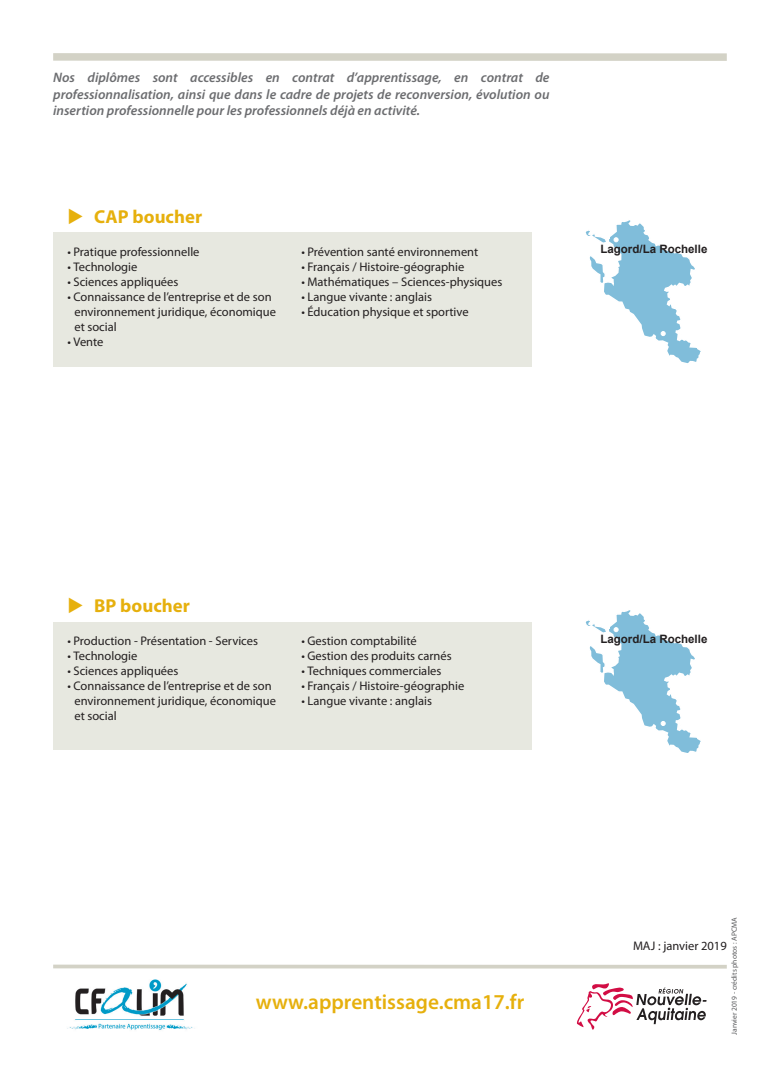
<style>
.page{position:relative;width:780px;height:1088px;background:#fff}
.page>*{position:absolute;margin:0;border:0;box-sizing:border-box;transform-origin:0 0}
.t1{font:600 21.25px "Myriad Pro";color:#e6b00d}
.t2{font:700 18.75px "Myriad Pro";color:#e6b00d}
.t3{font:italic 600 13.75px/16.5px "Myriad Pro";color:#6c6d70;text-align:justify}
.t4{font:12.5px/15px "Myriad Pro";color:#231f20}
.t5{font:700 11.5px "Arial";color:#231f20}
.t6{font:7.5px "Myriad Pro";color:#57585a}
</style>
<div class="page">
<div style="left:53px;top:233px;width:478px;height:134px;background:#e7e8e0"></div>
<div style="left:53px;top:622px;width:478px;height:127px;background:#e7e8e0"></div>
<div style="left:53px;top:53px;width:673px;height:8px;background:#d3d2c6"></div>
<svg style="left:53px;top:964px;width:673px;height:4px;fill:#d3d2c6"></svg>
<img style="left:67px;top:979px;width:128px;height:51px">
<svg style="left:577px;top:983px;width:129px;height:47px"></svg>
<svg style="left:585px;top:220px;width:116px;height:143px"></svg>
<svg style="left:585px;top:610px;width:116px;height:143px"></svg>
<p class="t3" style="left:53px;top:69px;width:498px">Nos diplômes sont accessibles en contrat d’apprentissage, en contrat de professionnalisation, ainsi que dans le cadre de projets de reconversion, évolution ou insertion professionnelle pour les professionnels déjà en activité.</p>
<h2 class="t2" style="left:94px;top:205px;width:109px">CAP boucher</h2>
<p class="t4" style="left:67px;top:244px;width:134px">• Pratique professionnelle</p>
<p class="t4" style="left:67px;top:259px;width:71px">• Technologie</p>
<p class="t4" style="left:67px;top:274px;width:112px">• Sciences appliquées</p>
<p class="t4" style="left:74px;top:289px;width:203px;text-indent:-7px">• Connaissance de l’entreprise et de son environnement juridique, économique et social</p>
<p class="t4" style="left:67px;top:334px;width:38px">• Vente</p>
<p class="t4" style="left:301px;top:244px;width:178px">• Prévention santé environnement</p>
<p class="t4" style="left:301px;top:259px;width:164px">• Français / Histoire-géographie</p>
<p class="t4" style="left:301px;top:274px;width:202px">• Mathématiques – Sciences-physiques</p>
<p class="t4" style="left:301px;top:289px;width:132px">• Langue vivante : anglais</p>
<p class="t4" style="left:301px;top:304px;width:169px">• Éducation physique et sportive</p>
<p class="t5" style="left:600px;top:241px;width:109px">Lagord/La Rochelle</p>
<h2 class="t2" style="left:94px;top:594px;width:97px">BP boucher</h2>
<p class="t4" style="left:67px;top:633px;width:192px">• Production - Présentation - Services</p>
<p class="t4" style="left:67px;top:648px;width:71px">• Technologie</p>
<p class="t4" style="left:67px;top:663px;width:112px">• Sciences appliquées</p>
<p class="t4" style="left:74px;top:678px;width:203px;text-indent:-7px">• Connaissance de l’entreprise et de son environnement juridique, économique et social</p>
<p class="t4" style="left:301px;top:633px;width:117px">• Gestion comptabilité</p>
<p class="t4" style="left:301px;top:648px;width:152px">• Gestion des produits carnés</p>
<p class="t4" style="left:301px;top:663px;width:142px">• Techniques commerciales</p>
<p class="t4" style="left:301px;top:678px;width:164px">• Français / Histoire-géographie</p>
<p class="t4" style="left:301px;top:693px;width:132px">• Langue vivante : anglais</p>
<p class="t5" style="left:600px;top:631px;width:109px">Lagord/La Rochelle</p>
<h1 class="t1" style="left:256px;top:988px;width:270px">www.apprentissage.cma17.fr</h1>
<p class="t6" style="left:729px;top:1035px;width:119px;rotate:-90deg">Janvier 2019 - crédits photos : APCMA</p>
<p class="t4" style="left:633px;top:938px;width:95px">MAJ : janvier 2019</p>
</div>
